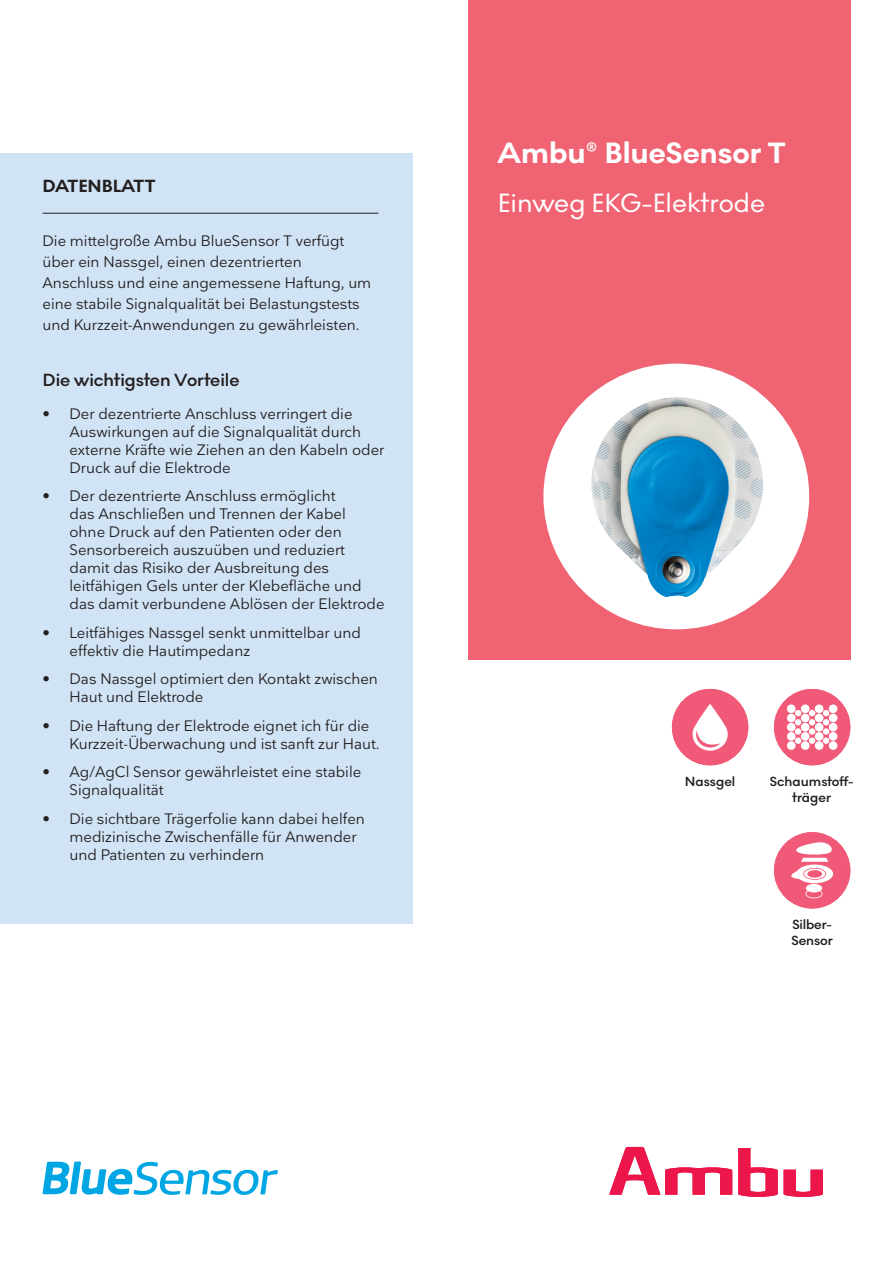
<style>
.page{position:relative;width:893px;height:1263px;background:#fff}
.page>*{position:absolute;margin:0;border:0;box-sizing:border-box;transform-origin:0 0}
.t1{font:700 30px "Noir No 1";color:#fff}
.t2{font:27px "Noir No 1";color:#fff}
.t3{font:600 18px "Noir No 1";color:#231f20}
.t4{font:700 18px "Noir No 1";color:#231f20}
.t5{font:15px/18px "Nationale";color:#231f20}
.t6{font:600 13.5px/16.5px "Noir No 1";color:#231f20}
</style>
<div class="page">
<div style="left:468px;top:0;width:382px;height:659px;background:#f06373"></div>
<div style="left:543px;top:364px;width:266px;height:265px;background:#fff;border-radius:50%"></div>
<svg style="left:784px;top:1169px;width:39px;height:28px"></svg>
<svg style="left:738px;top:1148px;width:40px;height:49px"></svg>
<svg style="left:609px;top:1147px;width:123px;height:48px"></svg>
<svg style="left:43px;top:1161px;width:235px;height:34px"></svg>
<div style="left:0;top:153px;width:412px;height:770px;background:#d1e4f5"></div>
<img style="left:591px;top:397px;width:172px;height:201px">
<hr style="left:43px;top:213px;width:335px;height:1px;background:#231f20">
<div style="left:774px;top:832px;width:76px;height:77px;background:#f05a78;border-radius:50%"></div>
<svg style="left:791px;top:842px;width:42px;height:56px"></svg>
<div style="left:774px;top:689px;width:76px;height:76px;background:#f05a78;border-radius:50%"></div>
<div style="left:787px;top:723px;width:9px;height:8px;background:#fff;border-radius:50%"></div>
<div style="left:823px;top:728px;width:6px;height:7px;background:#fff;border-radius:50%"></div>
<div style="left:809px;top:728px;width:6px;height:7px;background:#fff;border-radius:50%"></div>
<div style="left:795px;top:728px;width:6px;height:7px;background:#fff;border-radius:50%"></div>
<div style="left:801px;top:723px;width:8px;height:8px;background:#fff;border-radius:50%"></div>
<div style="left:815px;top:723px;width:8px;height:8px;background:#fff;border-radius:50%"></div>
<div style="left:829px;top:723px;width:8px;height:8px;background:#fff;border-radius:50%"></div>
<div style="left:787px;top:714px;width:9px;height:8px;background:#fff;border-radius:50%"></div>
<div style="left:801px;top:714px;width:8px;height:8px;background:#fff;border-radius:50%"></div>
<div style="left:815px;top:714px;width:8px;height:8px;background:#fff;border-radius:50%"></div>
<div style="left:829px;top:714px;width:8px;height:8px;background:#fff;border-radius:50%"></div>
<div style="left:787px;top:704px;width:9px;height:9px;background:#fff;border-radius:50%"></div>
<svg style="left:823px;top:710px;width:6px;height:15px"></svg>
<svg style="left:809px;top:710px;width:6px;height:15px"></svg>
<svg style="left:795px;top:710px;width:6px;height:15px"></svg>
<div style="left:801px;top:704px;width:8px;height:9px;background:#fff;border-radius:50%"></div>
<div style="left:815px;top:704px;width:8px;height:9px;background:#fff;border-radius:50%"></div>
<div style="left:829px;top:704px;width:8px;height:9px;background:#fff;border-radius:50%"></div>
<div style="left:787px;top:741px;width:9px;height:9px;background:#fff;border-radius:50%"></div>
<div style="left:801px;top:741px;width:8px;height:9px;background:#fff;border-radius:50%"></div>
<div style="left:815px;top:741px;width:8px;height:9px;background:#fff;border-radius:50%"></div>
<div style="left:829px;top:741px;width:8px;height:9px;background:#fff;border-radius:50%"></div>
<div style="left:787px;top:732px;width:9px;height:9px;background:#fff;border-radius:50%"></div>
<div style="left:823px;top:737px;width:6px;height:7px;background:#fff;border-radius:50%"></div>
<div style="left:809px;top:737px;width:6px;height:7px;background:#fff;border-radius:50%"></div>
<div style="left:795px;top:737px;width:6px;height:7px;background:#fff;border-radius:50%"></div>
<div style="left:801px;top:732px;width:8px;height:9px;background:#fff;border-radius:50%"></div>
<div style="left:815px;top:732px;width:8px;height:9px;background:#fff;border-radius:50%"></div>
<div style="left:829px;top:732px;width:8px;height:9px;background:#fff;border-radius:50%"></div>
<div style="left:672px;top:689px;width:76px;height:76px;background:#f05a78;border-radius:50%"></div>
<svg style="left:693px;top:704px;width:35px;height:47px"></svg>
<p class="t4" style="left:43px;top:172px;width:114px">DATENBLATT</p>
<p class="t5" style="left:43px;top:230px;width:330px;line-height:21px">Die mittelgroße Ambu BlueSensor T verfügt über ein Nassgel, einen dezentrierten Anschluss und eine angemessene Haftung, um eine stabile Signalqualität bei Belastungstests und Kurzzeit-Anwendungen zu gewährleisten.</p>
<p class="t3" style="left:43px;top:366px;width:199px">Die wichtigsten Vorteile</p>
<p class="t5" style="left:70px;top:404px;width:316px;text-indent:-27px">• Der dezentrierte Anschluss verringert die Auswirkungen auf die Signalqualität durch externe Kräfte wie Ziehen an den Kabeln oder Druck auf die Elektrode</p>
<p class="t5" style="left:70px;top:486px;width:316px;text-indent:-27px">• Der dezentrierte Anschluss ermöglicht<br>das Anschließen und Trennen der Kabel ohne Druck auf den Patienten oder den Sensorbereich auszuüben und reduziert damit das Risiko der Ausbreitung des leitfähigen Gels unter der Klebefläche und das damit verbundene Ablösen der Elektrode</p>
<p class="t5" style="left:70px;top:623px;width:293px;text-indent:-27px">• Leitfähiges Nassgel senkt unmittelbar und effektiv die Hautimpedanz</p>
<p class="t5" style="left:70px;top:669px;width:310px;text-indent:-27px">• Das Nassgel optimiert den Kontakt zwischen<br>Haut und Elektrode</p>
<p class="t5" style="left:70px;top:716px;width:312px;text-indent:-27px">• Die Haftung der Elektrode eignet ich für die<br>Kurzzeit-Überwachung und ist sanft zur Haut.</p>
<p class="t5" style="left:70px;top:762px;width:293px;text-indent:-27px">• Ag/AgCl Sensor gewährleistet eine stabile<br>Signalqualität</p>
<p class="t5" style="left:70px;top:809px;width:297px;text-indent:-27px">• Die sichtbare Trägerfolie kann dabei helfen medizinische Zwischenfälle für Anwender und Patienten zu verhindern</p>
<h1 class="t1" style="left:497px;top:130px;width:290px">Ambu® BlueSensor T</h1>
<h2 class="t2" style="left:497px;top:182px;width:269px">Einweg EKG-Elektrode</h2>
<p class="t6" style="left:685px;top:773px;width:52px">Nassgel</p>
<p class="t6" style="left:770px;top:773px;width:85px;text-align:center">Schaumstoff&shy;träger</p>
<p class="t6" style="left:792px;top:916px;width:43px">Silber-<br>Sensor</p>
</div>
